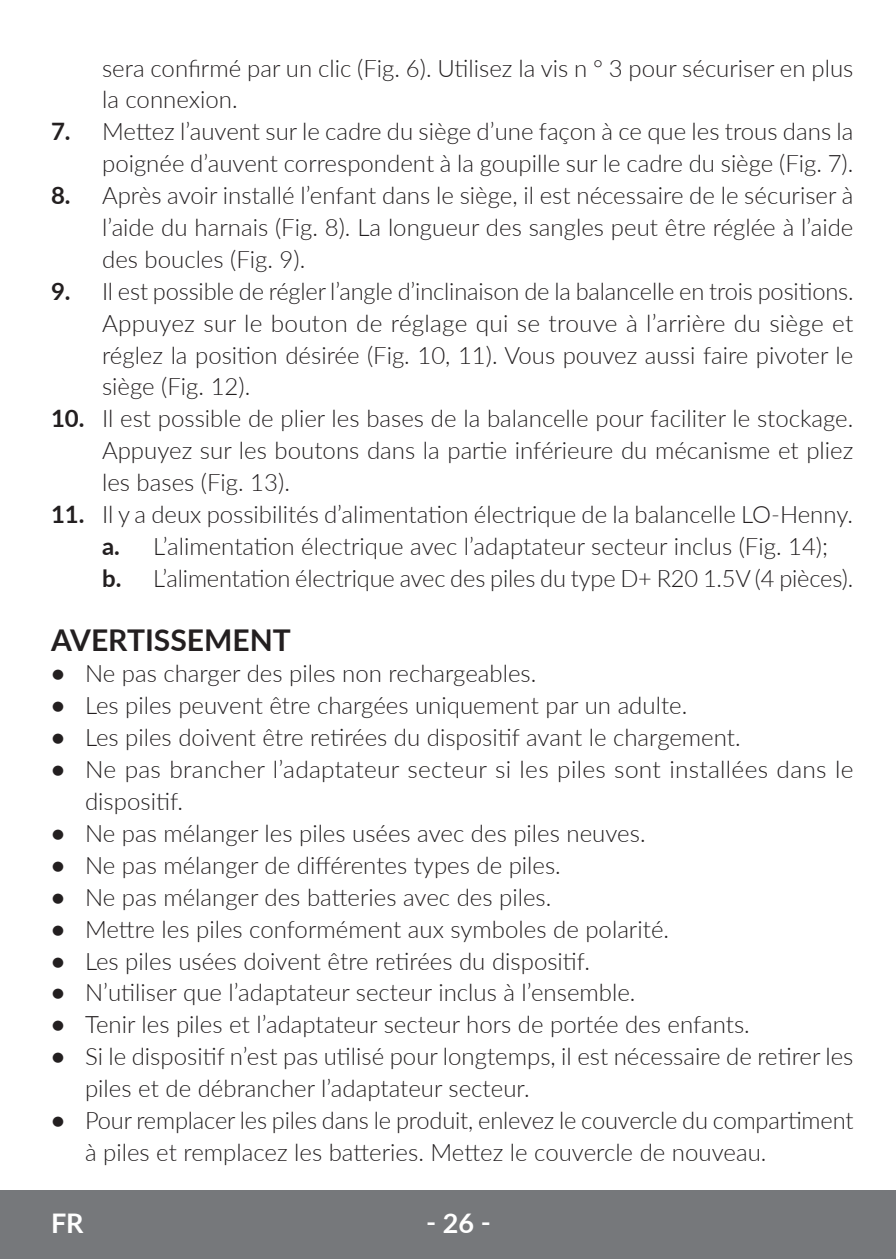
<style>
.page{position:relative;width:896px;height:1259px;background:#fff}
.page>*{position:absolute;margin:0;border:0;box-sizing:border-box;transform-origin:0 0}
.t1{font:700 30px "Lato";color:#231f20}
.t2{font:700 27px "Lato";color:#fff}
.t3{font:300 24px/31.8px "Lato";color:#231f20}
.s1{font-weight:700}
</style>
<div class="page">
<div style="left:0;top:1190px;width:895px;height:69px;background:#76787b"></div>
<p class="t3" style="left:102px;top:51px;width:752px">sera confirmé par un clic (Fig. 6). Utilisez la vis n ° 3 pour sécuriser en plus la connexion.</p>
<p class="t3" style="left:51px;top:115px;width:803px;text-align:right"><span class="s1">7.</span> Mettez l’auvent sur le cadre du siège d’une façon à ce que les trous dans la poignée d’auvent correspondent à la goupille sur le cadre du siège (Fig. 7).</p>
<p class="t3" style="left:102px;top:179px;width:752px;text-align:justify;text-indent:-51px"><span class="s1">8.</span> Après avoir installé l’enfant dans le siège, il est nécessaire de le sécuriser à l’aide du harnais (Fig. 8). La longueur des sangles peut être réglée à l’aide des boucles (Fig. 9).</p>
<p class="t3" style="left:102px;top:274px;width:753px;text-align:justify;text-indent:-51px"><span class="s1">9.</span> Il est possible de régler l’angle d’inclinaison de la balancelle en trois positions.<br>Appuyez sur le bouton de réglage qui se trouve à l’arrière du siège et réglez la position désirée (Fig. 10, 11). Vous pouvez aussi faire pivoter le siège (Fig. 12).</p>
<p class="t3" style="left:102px;top:402px;width:752px;text-align:justify;text-indent:-51px"><span class="s1">10.</span> Il est possible de plier les bases de la balancelle pour faciliter le stockage.<br>Appuyez sur les boutons dans la partie inférieure du mécanisme et pliez les bases (Fig. 13).</p>
<p class="t3" style="left:102px;top:498px;width:752px;text-indent:-51px"><span class="s1">11.</span> Il y a deux possibilités d’alimentation électrique de la balancelle LO-Henny. <span class="s1">a.</span> L’alimentation électrique avec l’adaptateur secteur inclus (Fig. 14); <span class="s1">b.</span> L’alimentation électrique avec des piles du type D+ R20 1.5V (4 pièces).</p>
<p class="t1" style="left:51px;top:618px;width:241px">AVERTISSEMENT</p>
<p class="t3" style="left:51px;top:657px;width:486px"><span class="s1">•</span> Ne pas charger des piles non rechargeables.</p>
<p class="t3" style="left:51px;top:689px;width:637px"><span class="s1">•</span> Les piles peuvent être chargées uniquement par un adulte.</p>
<p class="t3" style="left:51px;top:721px;width:691px"><span class="s1">•</span> Les piles doivent être retirées du dispositif avant le chargement.</p>
<p class="t3" style="left:85px;top:753px;width:770px;text-indent:-34px"><span class="s1">•</span> Ne pas brancher l’adaptateur secteur si les piles sont installées dans le dispositif.</p>
<p class="t3" style="left:51px;top:817px;width:596px"><span class="s1">•</span> Ne pas mélanger les piles usées avec des piles neuves.</p>
<p class="t3" style="left:51px;top:848px;width:511px"><span class="s1">•</span> Ne pas mélanger de différentes types de piles.</p>
<p class="t3" style="left:51px;top:880px;width:501px"><span class="s1">•</span> Ne pas mélanger des batteries avec des piles.</p>
<p class="t3" style="left:51px;top:912px;width:619px"><span class="s1">•</span> Mettre les piles conformément aux symboles de polarité.</p>
<p class="t3" style="left:51px;top:944px;width:540px"><span class="s1">•</span> Les piles usées doivent être retirées du dispositif.</p>
<p class="t3" style="left:51px;top:976px;width:586px"><span class="s1">•</span> N’utiliser que l’adaptateur secteur inclus à l’ensemble.</p>
<p class="t3" style="left:51px;top:1008px;width:700px"><span class="s1">•</span> Tenir les piles et l’adaptateur secteur hors de portée des enfants.</p>
<p class="t3" style="left:85px;top:1040px;width:769px;text-indent:-34px"><span class="s1">•</span> Si le dispositif n’est pas utilisé pour longtemps, il est nécessaire de retirer les piles et de débrancher l’adaptateur secteur.</p>
<p class="t3" style="left:85px;top:1104px;width:769px;text-indent:-34px"><span class="s1">•</span> Pour remplacer les piles dans le produit, enlevez le couvercle du compartiment à piles et remplacez les batteries. Mettez le couvercle de nouveau.</p>
<p class="t2" style="left:51px;top:1203px;width:34px">FR</p>
<p class="t2" style="left:426px;top:1203px;width:66px">‑ 26 ‑</p>
</div>
